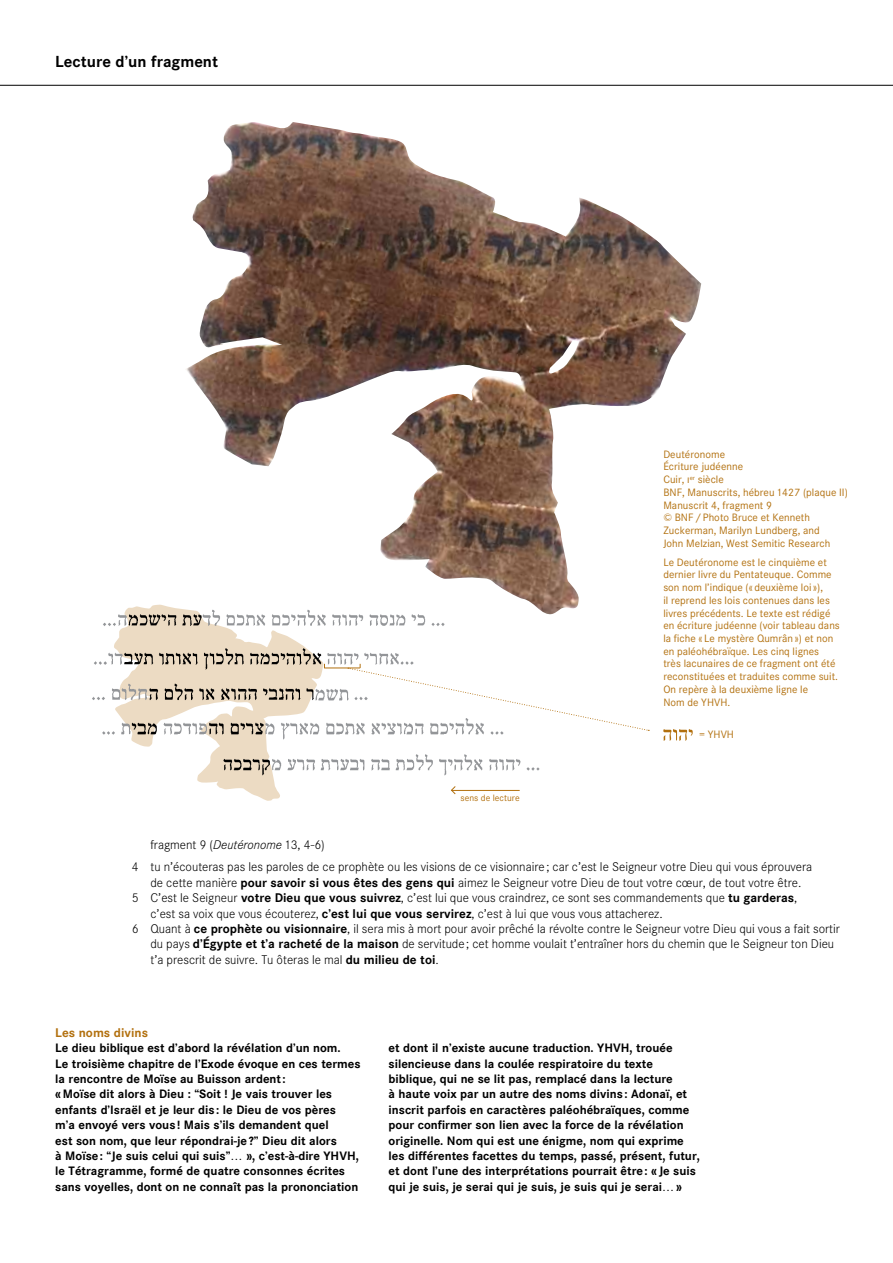
<style>
.page{position:relative;width:893px;height:1263px;background:#fff}
.page>*{position:absolute;margin:0;border:0;box-sizing:border-box;transform-origin:0 0}
.t1{font:700 15.75px "Corporate SBQ3";color:#000}
.t2{font:300 12.3px/22.8px "Corporate SBQ3";color:#000}
.t3{font:700 12.3px "Corporate SBQ3";color:#b2700e}
.t4{font:700 12px/15.3px "Corporate SBQ3";color:#000}
.t5{font:10.5px/12.8px "Corporate SBQ3";letter-spacing:.005em;color:#b2700e}
.t6{font:9px "Corporate SBQ3";letter-spacing:.005em;color:#b2700e}
.s1{font-family:"Corporate Expert SBQ4"}
.s2{font-style:italic}
.s3{font-weight:700}
</style>
<div class="page">
<img style="left:325px;top:754px;width:204px;height:22px">
<img style="left:103px;top:616px;width:332px;height:10px">
<img style="left:94px;top:653px;width:310px;height:15px">
<img style="left:92px;top:688px;width:256px;height:13px">
<img style="left:102px;top:722px;width:390px;height:13px">
<img style="left:186px;top:122px;width:515px;height:494px">
<svg style="left:663px;top:729px;width:30px;height:12px"></svg>
<hr style="left:451px;top:790px;width:69px;height:1px;background:#b2700e">
<svg style="left:451px;top:786px;width:5px;height:8px"></svg>
<hr style="left:324px;top:668px;width:36px;height:1px;background:#b2700e">
<svg style="left:114px;top:604px;width:211px;height:197px"></svg>
<svg style="left:348px;top:664px;width:301px;height:67px"></svg>
<hr style="left:0;top:85px;width:893px;height:1px;background:#000">
<h1 class="t1" style="left:55px;top:52px;width:164px">Lecture d’un fragment</h1>
<p class="t6" style="left:461px;top:792px;width:61px">sens de lecture</p>
<p class="t5" style="left:663px;top:448px;width:186px">Deutéronome<br>Écriture judéenne<br>Cuir, <span class="s1">i</span><sup>er</sup> siècle<br>BNF, Manuscrits, hébreu 1427 (plaque II)<br>Manuscrit 4, fragment 9<br>© BNF/Photo Bruce et Kenneth<br>Zuckerman, Marilyn Lundberg, and<br>John Melzian, West Semitic Research</p>
<p class="t5" style="left:663px;top:555px;width:178px">Le Deutéronome est le cinquième et dernier livre du Pentateuque. Comme son nom l’indique (« deuxième loi »),<br>il reprend les lois contenues dans les livres précédents. Le texte est rédigé en écriture judéenne (voir tableau dans la fiche « Le mystère Qumrân ») et non en paléohébraïque. Les cinq lignes<br>très lacunaires de ce fragment ont été reconstituées et traduites comme suit.<br>On repère à la deuxième ligne le<br>Nom de YHVH.</p>
<p class="t5" style="left:699px;top:728px;width:36px">= YHVH</p>
<p class="t2" style="left:132px;top:833px;width:682px;text-indent:19px">fragment 9 (<span class="s2">Deutéronome</span> 13, 4-6)<br>4 tu n’écouteras pas les paroles de ce prophète ou les visions de ce visionnaire; car c’est le Seigneur votre Dieu qui vous éprouvera</p>
<p class="t2" style="left:150px;top:871px;width:652px">de cette manière <span class="s3">pour savoir si vous êtes des gens qui</span> aimez le Seigneur votre Dieu de tout votre cœur, de tout votre être.</p>
<p class="t2" style="left:132px;top:887px;width:667px">5 C’est le Seigneur <span class="s3">votre Dieu que vous suivrez</span>, c’est lui que vous craindrez, ce sont ses commandements que <span class="s3">tu garderas</span>,</p>
<p class="t2" style="left:150px;top:902px;width:514px">c’est sa voix que vous écouterez, <span class="s3">c’est lui que vous servirez</span>, c’est à lui que vous vous attacherez.</p>
<p class="t2" style="left:132px;top:917px;width:710px">6 Quant à <span class="s3">ce prophète ou visionnaire</span>, il sera mis à mort pour avoir prêché la révolte contre le Seigneur votre Dieu qui vous a fait sortir</p>
<p class="t2" style="left:150px;top:933px;width:685px">du pays <span class="s3">d’Égypte et t’a racheté de la maison</span> de servitude; cet homme voulait t’entraîner hors du chemin que le Seigneur ton Dieu</p>
<p class="t2" style="left:150px;top:948px;width:290px">t’a prescrit de suivre. Tu ôteras le mal <span class="s3">du milieu de toi</span>.</p>
<p class="t3" style="left:55px;top:1025px;width:94px">Les noms divins</p>
<p class="t4" style="left:55px;top:1041px;width:307px">Le dieu biblique est d’abord la révélation d’un nom.<br>Le troisième chapitre de l’Exode évoque en ces termes la rencontre de Moïse au Buisson ardent:<br>«Moïse dit alors à Dieu : “Soit ! Je vais trouver les enfants d’Israël et je leur dis: le Dieu de vos pères<br>m’a envoyé vers vous! Mais s’ils demandent quel<br>est son nom, que leur répondrai-je?” Dieu dit alors<br>à Moïse: “Je suis celui qui suis”… », c’est-à-dire YHVH, le Tétragramme, formé de quatre consonnes écrites sans voyelles, dont on ne connaît pas la prononciation</p>
<p class="t4" style="left:389px;top:1041px;width:313px">et dont il n’existe aucune traduction. YHVH, trouée silencieuse dans la coulée respiratoire du texte biblique, qui ne se lit pas, remplacé dans la lecture<br>à haute voix par un autre des noms divins: Adonaï, et inscrit parfois en caractères paléohébraïques, comme pour confirmer son lien avec la force de la révélation originelle. Nom qui est une énigme, nom qui exprime les différentes facettes du temps, passé, présent, futur, et dont l’une des interprétations pourrait être: «Je suis qui je suis, je serai qui je suis, je suis qui je serai…»</p>
</div>
